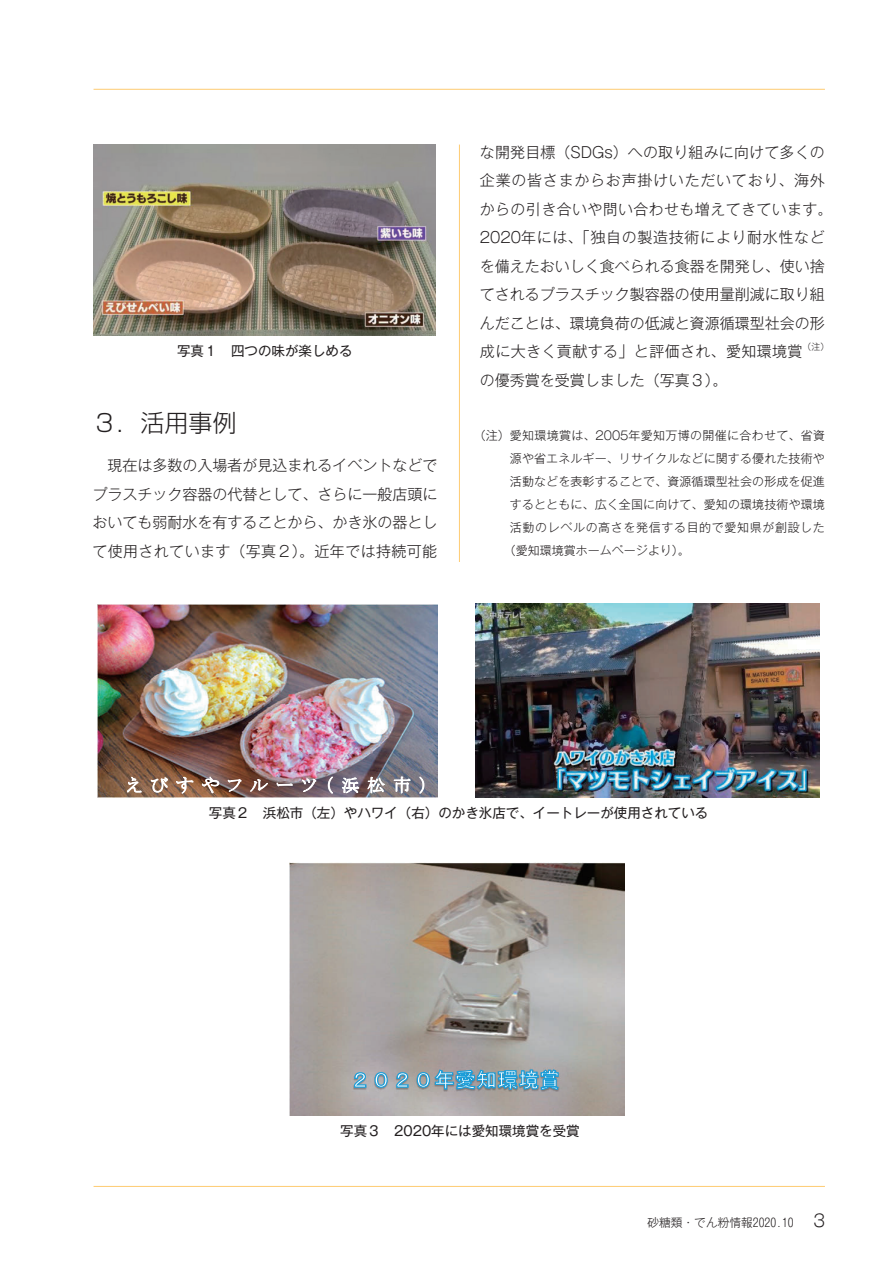
<style>
.page{position:relative;width:893px;height:1263px;background:#fff}
.page>*{position:absolute;margin:0;border:0;box-sizing:border-box;transform-origin:0 0}
.t1{font:300 24px "Shin Go Pr 5";color:#231f20}
.t2{font:18px "MS P Mincho";letter-spacing:.43em;color:#fff}
.t3{font:300 15px/28.5px "Gothic MB101 Pr 5";letter-spacing:.01em;color:#231f20;text-align:justify}
.t4{font:13.5px "Gothic MB101 Pr 5";color:#231f20}
.t5{font:300 12px "Gothic MB101 Pro";letter-spacing:.01em;color:#231f20}
.t6{font:300 12px "Gothic MB101 Pro";letter-spacing:.05em;color:#231f20}
.t7{font:300 11.7px "Gothic MB101 Pr 5";color:#231f20}
.t8{font:300 8.7px "Gothic MB101 Pr 5";color:#231f20}
.s1{font-size:16.95px}
</style>
<div class="page">
<hr style="left:94px;top:89px;width:731px;height:1px;background:#fece7a">
<hr style="left:94px;top:1186px;width:731px;height:1px;background:#fece7a">
<hr style="left:459px;top:145px;width:1px;height:1012px;background:#fece7a">
<div style="left:92px;top:562px;width:733px;height:595px;background:#fff"></div>
<img style="left:94px;top:145px;width:342px;height:191px">
<img style="left:475px;top:603px;width:345px;height:194px">
<img style="left:98px;top:605px;width:340px;height:192px">
<svg style="left:127px;top:777px;width:15px;height:15px"></svg>
<svg style="left:151px;top:778px;width:17px;height:14px"></svg>
<svg style="left:176px;top:777px;width:17px;height:16px"></svg>
<svg style="left:202px;top:777px;width:17px;height:16px"></svg>
<svg style="left:228px;top:779px;width:14px;height:13px"></svg>
<svg style="left:250px;top:779px;width:18px;height:13px"></svg>
<svg style="left:277px;top:783px;width:16px;height:3px"></svg>
<svg style="left:302px;top:778px;width:14px;height:14px"></svg>
<svg style="left:328px;top:776px;width:5px;height:18px"></svg>
<svg style="left:342px;top:777px;width:17px;height:16px"></svg>
<svg style="left:368px;top:777px;width:18px;height:16px"></svg>
<svg style="left:394px;top:776px;width:16px;height:17px"></svg>
<svg style="left:419px;top:776px;width:5px;height:18px"></svg>
<img style="left:290px;top:863px;width:335px;height:252px">
<img style="left:337px;top:1063px;width:250px;height:41px">
<svg style="left:353px;top:1068px;width:207px;height:23px;background:#7ea8bc"></svg>
<p class="t4" style="left:177px;top:340px;width:177px">写真１　四つの味が楽しめる</p>
<h1 class="t1" style="left:92px;top:403px;width:145px">３．活用事例</h1>
<p class="t3" style="left:92px;top:450px;width:346px;text-indent:15px">現在は多数の入場者が見込まれるイベントなどでプラスチック容器の代替として、さらに一般店頭においても弱耐水を有することから、かき氷の器として使用されています（写真２）。近年では持続可能</p>
<p class="t3" style="left:480px;top:137px;width:354px;text-align:left">な開発目標（SDGs）への取り組みに向けて多くの企業の皆さまからお声掛けいただいており、海外からの引き合いや問い合わせも増えてきています。<br>2020年には、「独自の製造技術により耐水性などを備えたおいしく食べられる食器を開発し、使い捨てされるプラスチック製容器の使用量削減に取り組んだことは、環境負荷の低減と資源循環型社会の形成に大きく貢献する」と評価され、愛知環境賞</p>
<p class="t8" style="left:803px;top:339px;width:28px">（注）</p>
<p class="t3" style="left:480px;top:365px;width:249px">の優秀賞を受賞しました（写真３）。</p>
<p class="t5" style="left:474px;top:426px;width:353px">（注）愛知環境賞は、2005年愛知万博の開催に合わせて、省資</p>
<p class="t5" style="left:510px;top:448px;width:316px">源や省エネルギー、リサイクルなどに関する優れた技術や</p>
<p class="t5" style="left:510px;top:471px;width:316px">活動などを表彰することで、資源循環型社会の形成を促進</p>
<p class="t5" style="left:510px;top:494px;width:317px">するとともに、広く全国に向けて、愛知の環境技術や環境</p>
<p class="t6" style="left:510px;top:517px;width:316px">活動のレベルの高さを発信する目的で愛知県が創設した</p>
<p class="t5" style="left:504px;top:540px;width:187px">（愛知環境賞ホームページより）。</p>
<p class="t2" style="left:126px;top:776px;width:303px">えびすやフルーツ（浜松市）</p>
<p class="t4" style="left:209px;top:801px;width:501px">写真２　浜松市（左）やハワイ（右）のかき氷店で、イートレーが使用されている</p>
<p class="t4" style="left:340px;top:1119px;width:241px">写真３　2020年には愛知環境賞を受賞</p>
<p class="t7" style="left:647px;top:1212px;width:179px">砂糖類・でん粉情報2020.10 <span class="s1">3</span></p>
</div>
